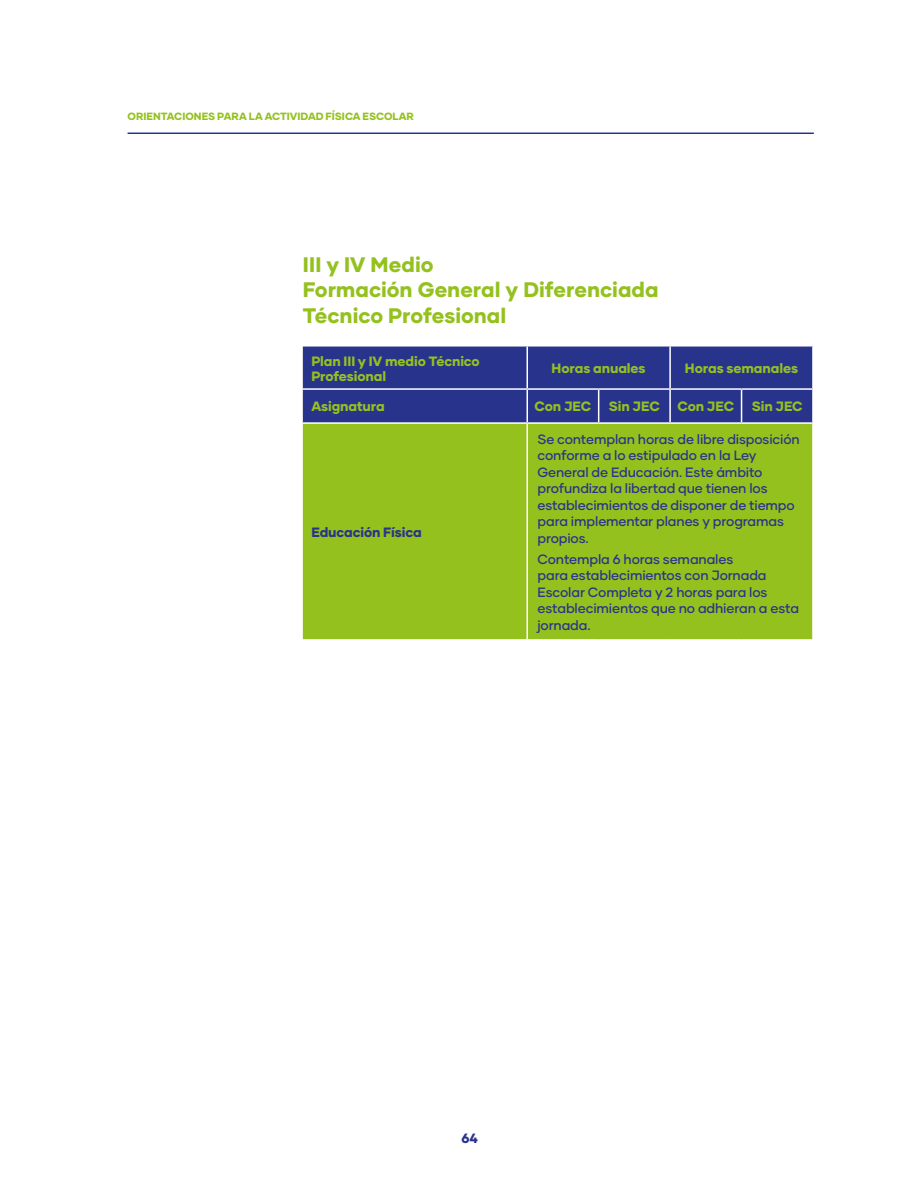
<style>
.page{position:relative;width:918px;height:1188px;background:#fff}
.page>*{position:absolute;margin:0;border:0;box-sizing:border-box;transform-origin:0 0}
.t1{font:800 21px/25.5px "Gilmer";color:#95c11f}
.t2{font:500 13.5px/16.5px "Gilmer";letter-spacing:-.01em;color:#28348b}
.t3{font:800 13.5px/15px "Gilmer";letter-spacing:-.01em;color:#95c11f}
.t4{font:800 13.5px "Gilmer";letter-spacing:-.01em;color:#28348b}
.t5{font:800 10.5px "Gilmer";color:#95c11f}
</style>
<div class="page">
<hr style="left:128px;top:133px;width:686px;height:1px;background:#28348b">
<div style="left:303px;top:347px;width:509px;height:75px;background:#28348b"></div>
<div style="left:303px;top:424px;width:509px;height:215px;background:#95c11f"></div>
<hr style="left:527px;top:388px;width:72px;height:2px;background:#fff">
<hr style="left:599px;top:388px;width:71px;height:2px;background:#fff">
<hr style="left:670px;top:388px;width:72px;height:2px;background:#fff">
<hr style="left:742px;top:388px;width:72px;height:2px;background:#fff">
<hr style="left:526px;top:347px;width:2px;height:41px;background:#fff">
<hr style="left:669px;top:347px;width:2px;height:41px;background:#fff">
<hr style="left:303px;top:388px;width:224px;height:2px;background:#fff">
<hr style="left:526px;top:390px;width:2px;height:32px;background:#fff">
<hr style="left:598px;top:390px;width:1px;height:32px;background:#fff">
<hr style="left:669px;top:390px;width:2px;height:32px;background:#fff">
<hr style="left:741px;top:390px;width:1px;height:32px;background:#fff">
<hr style="left:526px;top:424px;width:2px;height:215px;background:#fff">
<p class="t5" style="left:128px;top:110px;width:288px">ORIENTACIONES PARA LA ACTIVIDAD FÍSICA ESCOLAR</p>
<h1 class="t1" style="left:303px;top:251px;width:357px">III y IV Medio<br>Formación General y Diferenciada<br>Técnico Profesional</h1>
<p class="t3" style="left:311px;top:353px;width:170px">Plan III y IV medio Técnico<br>Profesional</p>
<p class="t3" style="left:552px;top:361px;width:96px">Horas anuales</p>
<p class="t3" style="left:685px;top:361px;width:115px">Horas semanales</p>
<p class="t3" style="left:311px;top:399px;width:75px">Asignatura</p>
<p class="t3" style="left:535px;top:399px;width:58px">Con JEC</p>
<p class="t3" style="left:609px;top:399px;width:53px">Sin JEC</p>
<p class="t3" style="left:677px;top:399px;width:58px">Con JEC</p>
<p class="t3" style="left:752px;top:399px;width:53px">Sin JEC</p>
<p class="t4" style="left:311px;top:524px;width:112px">Educación Física</p>
<p class="t2" style="left:537px;top:431px;width:264px">Se contemplan horas de libre disposición conforme a lo estipulado en la Ley General de Educación. Este ámbito profundiza la libertad que tienen los establecimientos de disponer de tiempo para implementar planes y programas propios.</p>
<p class="t2" style="left:537px;top:551px;width:263px">Contempla 6 horas semanales<br>para establecimientos con Jornada<br>Escolar Completa y 2 horas para los establecimientos que no adhieran a esta jornada.</p>
<p class="t4" style="left:461px;top:1130px;width:18px">64</p>
</div>
